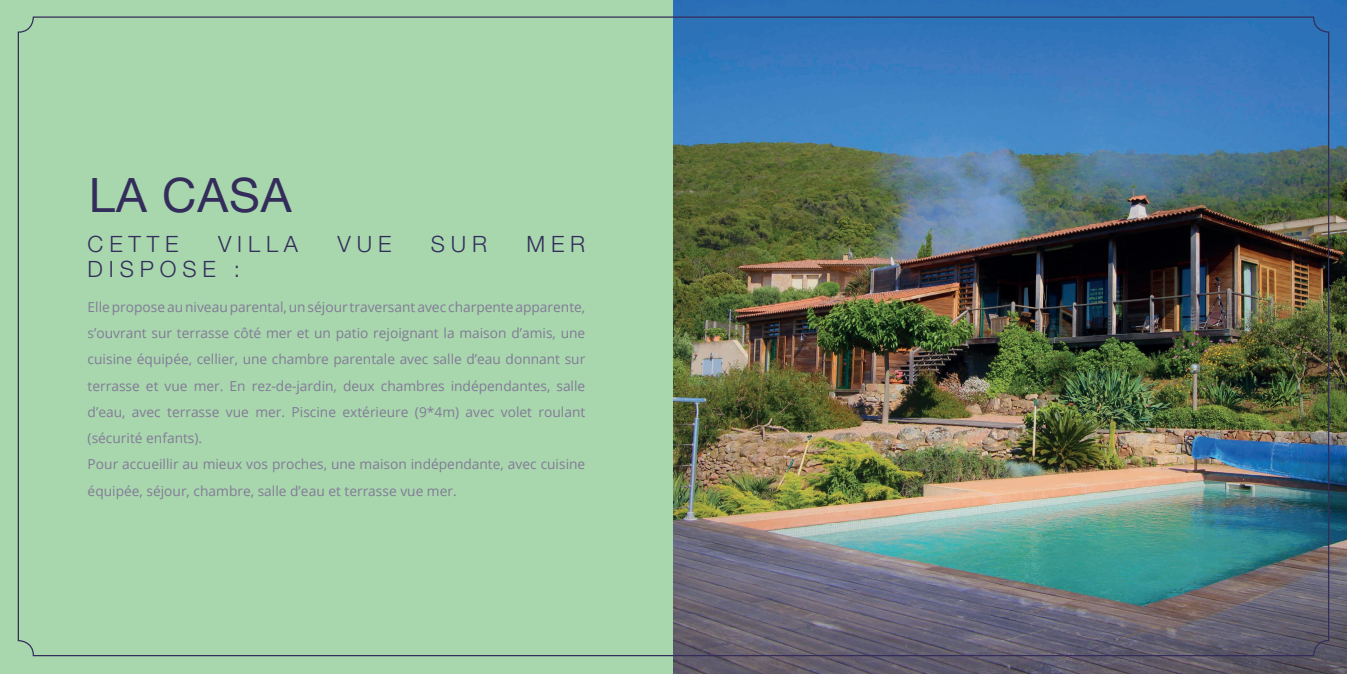
<style>
.page{position:relative;width:1347px;height:674px;background:#fff}
.page>*{position:absolute;margin:0;border:0;box-sizing:border-box;transform-origin:0 0}
.t1{font:47.5px "Helvetica Neue LT Pro";letter-spacing:.02em;color:#342d5b}
.t2{font:300 22.5px "Helvetica Neue LT Pro";letter-spacing:.26em;color:#342d5b}
.t3{font:13.75px/26.2px "Open Sans";color:#837a96}
</style>
<div class="page">
<div style="left:0;top:0;width:1346px;height:673px;background:#a8d7ae"></div>
<img style="left:673px;top:0;width:673px;height:673px">
<h1 class="t1" style="left:89px;top:166px;width:204px">LA CASA</h1>
<h2 class="t2" style="left:88px;top:230px;width:92px">CETTE</h2>
<h2 class="t2" style="left:218px;top:230px;width:82px">VILLA</h2>
<h2 class="t2" style="left:337px;top:230px;width:55px">VUE</h2>
<h2 class="t2" style="left:431px;top:230px;width:58px">SUR</h2>
<h2 class="t2" style="left:526px;top:230px;width:60px">MER</h2>
<h2 class="t2" style="left:88px;top:255px;width:154px">DISPOSE :</h2>
<p class="t3" style="left:88px;top:293px;width:499px">Elle propose au niveau parental, un séjour traversant avec charpente apparente, s’ouvrant sur terrasse côté mer et un patio rejoignant la maison d’amis, une cuisine équipée, cellier, une chambre parentale avec salle d’eau donnant sur terrasse et vue mer. En rez-de-jardin, deux chambres indépendantes, salle d’eau, avec terrasse vue mer. Piscine extérieure (9*4m) avec volet roulant (sécurité enfants).<br>Pour accueillir au mieux vos proches, une maison indépendante, avec cuisine équipée, séjour, chambre, salle d’eau et terrasse vue mer.</p>
</div>
